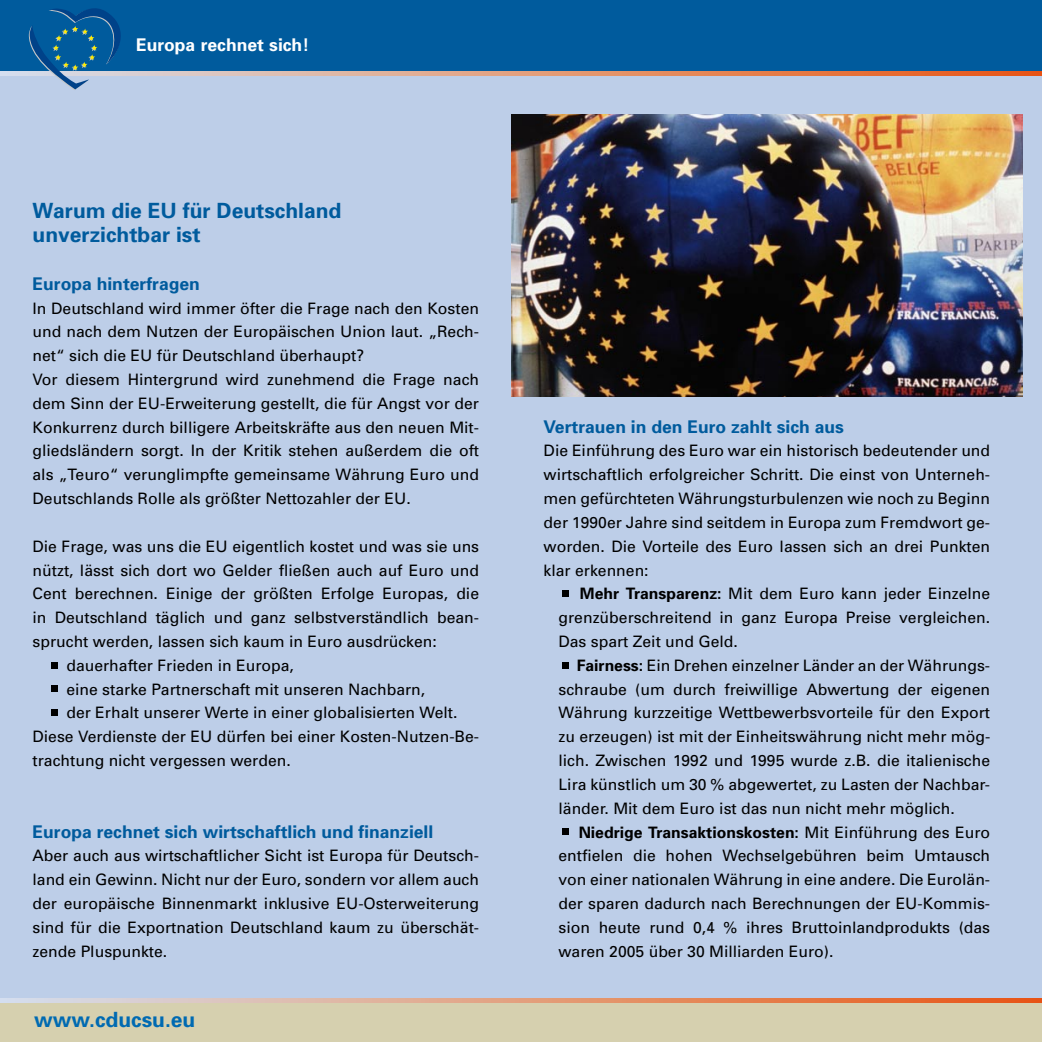
<style>
.page{position:relative;width:1042px;height:1042px;background:#fff}
.page>*{position:absolute;margin:0;border:0;box-sizing:border-box;transform-origin:0 0}
.t1{font:52.5px "Univers";color:#000}
.t2{font:700 21px/23.8px "Univers";color:#005b9d}
.t3{font:700 21px "Univers";color:#006ab2}
.t4{font:700 17.5px "Univers";color:#005b9d}
.t5{font:700 17.5px "Univers";color:#fff}
.t6{font:15.75px/23.8px "Univers";color:#000;text-align:justify}
.s1{font-weight:700}
</style>
<div class="page">
<div style="left:0;top:73px;width:1042px;height:933px;background:#bdcee8"></div>
<div style="left:0;top:1001px;width:1042px;height:41px;background:#d6d0af"></div>
<svg style="left:0;top:998px;width:1042px;height:4px;background:#e09d7f"></svg>
<div style="left:0;top:0;width:1042px;height:73px;background:#005b9d"></div>
<svg style="left:0;top:72px;width:1042px;height:3px;background:#e19775"></svg>
<img style="left:511px;top:114px;width:511px;height:283px">
<svg style="left:29px;top:8px;width:100px;height:82px"></svg>
<p class="t5" style="left:136px;top:33px;width:175px">Europa rechnet sich!</p>
<h2 class="t2" style="left:33px;top:198px;width:310px">Warum die EU für Deutschland unverzichtbar ist</h2>
<p class="t4" style="left:33px;top:272px;width:169px">Europa hinterfragen</p>
<p class="t6" style="left:33px;top:296px;width:448px;text-align:left">In Deutschland wird immer öfter die Frage nach den Kosten und nach dem Nutzen der Europäischen Union laut. „Rech&shy;net“ sich die EU für Deutschland überhaupt?<br>Vor diesem Hintergrund wird zunehmend die Frage nach dem Sinn der EU-Erweiterung gestellt, die für Angst vor der Konkurrenz durch billigere Arbeitskräfte aus den neuen Mit&shy;gliedsländern sorgt. In der Kritik stehen außerdem die oft als „Teuro“ verunglimpfte gemeinsame Währung Euro und Deutschlands Rolle als größter Nettozahler der EU.</p>
<p class="t6" style="left:33px;top:534px;width:448px">Die Frage, was uns die EU eigentlich kostet und was sie uns nützt, lässt sich dort wo Gelder fließen auch auf Euro und Cent berechnen. Einige der größten Erfolge Europas, die in Deutschland täglich und ganz selbstverständlich bean&shy;sprucht werden, lassen sich kaum in Euro ausdrücken:</p>
<h1 class="t1" style="left:47px;top:626px;width:16px">·</h1>
<p class="t6" style="left:66px;top:653px;width:229px">dauerhafter Frieden in Europa,</p>
<h1 class="t1" style="left:47px;top:650px;width:16px">·</h1>
<p class="t6" style="left:66px;top:677px;width:360px">eine starke Partnerschaft mit unseren Nachbarn,</p>
<h1 class="t1" style="left:47px;top:674px;width:16px">·</h1>
<p class="t6" style="left:33px;top:701px;width:448px;text-align:left;text-indent:34px">der Erhalt unserer Werte in einer globalisierten Welt.<br>Diese Verdienste der EU dürfen bei einer Kosten-Nutzen-Be&shy;trachtung nicht vergessen werden.</p>
<p class="t4" style="left:33px;top:820px;width:402px">Europa rechnet sich wirtschaftlich und finanziell</p>
<p class="t6" style="left:33px;top:843px;width:448px">Aber auch aus wirtschaftlicher Sicht ist Europa für Deutsch&shy;land ein Gewinn. Nicht nur der Euro, sondern vor allem auch der europäische Binnenmarkt inklusive EU-Osterweiterung sind für die Exportnation Deutschland kaum zu überschät&shy;zende Pluspunkte.</p>
<h2 class="t3" style="left:34px;top:1006px;width:163px">www.cducsu.eu</h2>
<p class="t4" style="left:543px;top:415px;width:302px">Vertrauen in den Euro zahlt sich aus</p>
<p class="t6" style="left:543px;top:439px;width:448px">Die Einführung des Euro war ein historisch bedeutender und wirtschaftlich erfolgreicher Schritt. Die einst von Unterneh&shy;men gefürchteten Währungsturbulenzen wie noch zu Beginn der 1990er Jahre sind seitdem in Europa zum Fremdwort ge&shy;worden. Die Vorteile des Euro lassen sich an drei Punkten klar erkennen:</p>
<h1 class="t1" style="left:558px;top:555px;width:16px">·</h1>
<p class="t6" style="left:558px;top:581px;width:433px;text-indent:21px"><span class="s1">Mehr Transparenz:</span> Mit dem Euro kann jeder Einzelne grenzüberschreitend in ganz Europa Preise vergleichen.<br>Das spart Zeit und Geld.</p>
<h1 class="t1" style="left:558px;top:626px;width:16px">·</h1>
<p class="t6" style="left:558px;top:653px;width:433px;text-indent:18px"><span class="s1">Fairness:</span> Ein Drehen einzelner Länder an der Währungs&shy;schraube (um durch freiwillige Abwertung der eigenen Währung kurzzeitige Wettbewerbsvorteile für den Export zu erzeugen) ist mit der Einheitswährung nicht mehr mög&shy;lich. Zwischen 1992 und 1995 wurde z.B. die italienische Lira künstlich um 30 % abgewertet, zu Lasten der Nachbar&shy;länder. Mit dem Euro ist das nun nicht mehr möglich.</p>
<h1 class="t1" style="left:558px;top:793px;width:16px">·</h1>
<p class="t6" style="left:558px;top:820px;width:433px;text-indent:20px"><span class="s1">Niedrige Transaktionskosten:</span> Mit Einführung des Euro entfielen die hohen Wechselgebühren beim Umtausch von einer nationalen Währung in eine andere. Die Eurolän&shy;der sparen dadurch nach Berechnungen der EU-Kommis&shy;sion heute rund 0,4 % ihres Bruttoinlandprodukts (das waren 2005 über 30 Milliarden Euro).</p>
</div>
